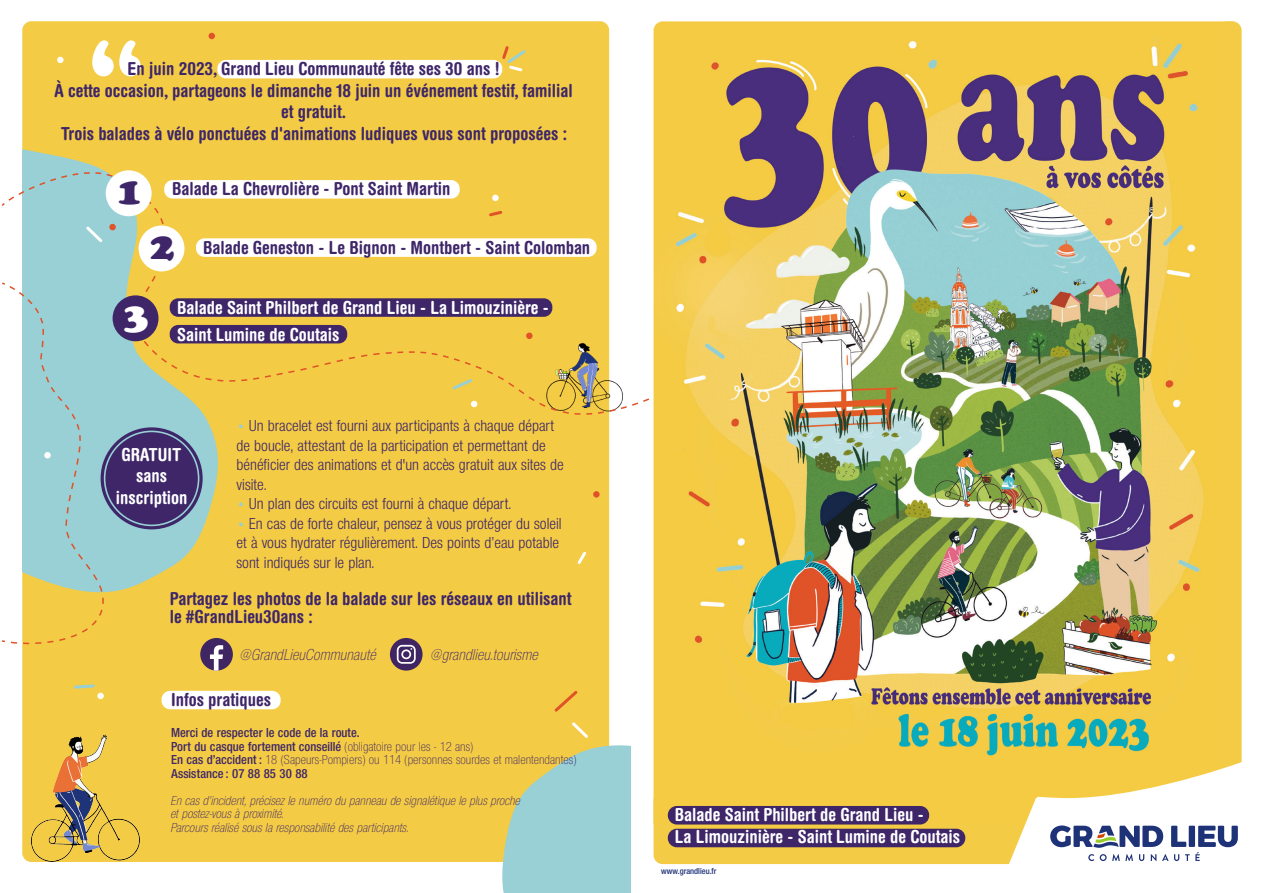
<style>
.page{position:relative;width:1263px;height:893px;background:#fff}
.page>*{position:absolute;margin:0;border:0;box-sizing:border-box;transform-origin:0 0}
.t1{font:900 90px "Cooper";color:#fff}
.t2{font:900 40.5px "Cooper";color:#3e2669}
.t3{font:900 40.5px "Cooper";color:#fff}
.titre_balades{font:700 condensed 18px/18px "Helvetica Rounded LT Std";color:#3e2669}
.t4{font:700 condensed 18px/21.6px "Helvetica Rounded LT Std";color:#fff;text-align:center}
.détail_parcours{font:16.5px/19.5px "Nimbus San Nov Con";color:#3e2669}
.détail_parcours-2{font:italic 300 16.5px "Nimbus San Nov Con";color:#3e2669}
.détail_parcours-3{font:italic 300 13.5px/13.5px "Nimbus San Nov Con";color:#3e2669}
.détail_parcours-4{font:300 13.5px/13.5px "Nimbus San Nov Con";color:#3e2669}
.détail_parcours-5{font:13.5px/13.5px "Nimbus San Nov Con Sem Bol";color:#3e2669}
.t5{font:9px "Nimbus San Nov Con Sem Bol";color:#1e3278}
.s1{font-size:13.5px;color:#98d0d6}
.s2{font-family:"Nimbus San Nov Con";font-weight:300}
.s3{font-family:"Nimbus San Nov Con Sem Bol";font-weight:400}
</style>
<div class="page">
<div style="left:22px;top:21px;width:587px;height:841px;background:#f4cb44;border-radius:9px"></div>
<svg style="left:22px;top:149px;width:196px;height:444px;fill:#98d0d6"></svg>
<svg style="left:500px;top:46px;width:26px;height:27px"></svg>
<div style="left:57px;top:57px;width:7px;height:6px;background:#fff;border-radius:50%"></div>
<div style="left:97px;top:693px;width:7px;height:6px;background:#fff;border-radius:50%"></div>
<svg style="left:209px;top:33px;width:6px;height:6px"></svg>
<div style="left:593px;top:491px;width:7px;height:7px;background:#e05228;border-radius:50%"></div>
<svg style="left:1px;top:415px;width:104px;height:232px"></svg>
<svg style="left:73px;top:684px;width:22px;height:5px"></svg>
<svg style="left:554px;top:691px;width:24px;height:21px"></svg>
<svg style="left:577px;top:551px;width:9px;height:13px"></svg>
<img style="left:22px;top:730px;width:118px;height:132px">
<svg style="left:502px;top:720px;width:129px;height:173px"></svg>
<svg style="left:22px;top:163px;width:95px;height:14px"></svg>
<svg style="left:1px;top:177px;width:648px;height:238px"></svg>
<div style="left:106px;top:433px;width:91px;height:91px;background:#3e2669;border-radius:50%"></div>
<div style="left:101px;top:427px;width:102px;height:102px;border:3px solid #3e2669;border-radius:50%"></div>
<div style="left:105px;top:432px;width:93px;height:93px;border:2px solid #3e2669;border-radius:50%"></div>
<div style="left:109px;top:435px;width:86px;height:86px;border:3px solid #3e2669;border-radius:50%"></div>
<div style="left:217px;top:60px;width:285px;height:18px;background:#fff;border-radius:9px"></div>
<div style="left:162px;top:691px;width:119px;height:18px;background:#fff;border-radius:9px"></div>
<div style="left:164px;top:180px;width:296px;height:19px;background:#fff;border-radius:9px"></div>
<div style="left:196px;top:238px;width:401px;height:19px;background:#fff;border-radius:9px"></div>
<div style="left:170px;top:298px;width:382px;height:19px;background:#3e2669;border-radius:9px"></div>
<div style="left:170px;top:325px;width:177px;height:18px;background:#3e2669;border-radius:9px"></div>
<div style="left:106px;top:170px;width:46px;height:46px;background:#fff;border-radius:50%"></div>
<div style="left:139px;top:226px;width:45px;height:45px;background:#fff;border-radius:50%"></div>
<div style="left:113px;top:295px;width:45px;height:46px;background:#3e2669;border-radius:50%"></div>
<div style="left:200px;top:638px;width:33px;height:33px;background:#402563;border-radius:16px"></div>
<svg style="left:210px;top:645px;width:13px;height:26px"></svg>
<div style="left:390px;top:638px;width:33px;height:33px;background:#402563;border-radius:16px"></div>
<svg style="left:397px;top:645px;width:19px;height:19px"></svg>
<div style="left:653px;top:791px;width:392px;height:73px;background:#f4cb44;border-radius:9px"></div>
<img style="left:653px;top:21px;width:571px;height:802px">
<div style="left:668px;top:806px;width:261px;height:18px;background:#3e2669;border-radius:9px"></div>
<div style="left:1218px;top:21px;width:23px;height:780px;background:#f4cb44;border-radius:9px"></div>
<svg style="left:998px;top:754px;width:244px;height:111px"></svg>
<div style="left:668px;top:829px;width:297px;height:18px;background:#3e2669;border-radius:9px"></div>
<p class="t1" style="left:143px;top:139px;width:55px;rotate:-180deg">,,</p>
<p class="titre_balades" style="left:128px;top:60px;width:374px">En juin 2023, Grand Lieu Communauté fête ses 30 ans !</p>
<p class="titre_balades" style="left:55px;top:79px;width:519px;line-height:21.6px;text-align:center">À cette occasion, partageons le dimanche 18 juin un événement festif, familial et gratuit.</p>
<p class="titre_balades" style="left:61px;top:124px;width:508px">Trois balades à vélo ponctuées d'animations ludiques vous sont proposées :</p>
<p class="t2" style="left:118px;top:166px;width:26px">1</p>
<p class="titre_balades" style="left:172px;top:180px;width:280px">Balade La Chevrolière - Pont Saint Martin</p>
<p class="t2" style="left:150px;top:221px;width:26px">2</p>
<p class="titre_balades" style="left:203px;top:238px;width:389px">Balade Geneston - Le Bignon - Montbert - Saint Colomban</p>
<p class="t3" style="left:124px;top:291px;width:26px">3</p>
<p class="t4" style="left:177px;top:293px;width:373px;line-height:27px;text-align:left">Balade Saint Philbert de Grand Lieu - La Limouzinière -<br>Saint Lumine de Coutais</p>
<p class="t4" style="left:116px;top:443px;width:73px">GRATUIT sans inscription</p>
<p class="détail_parcours" style="left:236px;top:416px;width:329px"><span class="s1">•</span> Un bracelet est fourni aux participants à chaque départ de boucle, attestant de la participation et permettant de bénéficier des animations et d'un accès gratuit aux sites de visite.</p>
<p class="détail_parcours" style="left:236px;top:494px;width:276px"><span class="s1">•</span> Un plan des circuits est fourni à chaque départ.</p>
<p class="détail_parcours" style="left:236px;top:514px;width:327px"><span class="s1">•</span> En cas de forte chaleur, pensez à vous protéger du soleil et à vous hydrater régulièrement. Des points d’eau potable sont indiqués sur le plan.</p>
<p class="titre_balades" style="left:170px;top:589px;width:403px">Partagez les photos de la balade sur les réseaux en utilisant le #GrandLieu30ans :</p>
<p class="détail_parcours-2" style="left:240px;top:645px;width:138px">@GrandLieuCommunauté</p>
<p class="détail_parcours-2" style="left:431px;top:645px;width:110px">@grandlieu.tourisme</p>
<p class="titre_balades" style="left:171px;top:690px;width:101px">Infos pratiques</p>
<p class="détail_parcours-5" style="left:171px;top:726px;width:304px">Merci de respecter le code de la route.<br>Port du casque fortement conseillé <span class="s2">(obligatoire pour les - 12 ans)</span></p>
<p class="détail_parcours-4" style="left:171px;top:753px;width:407px"><span class="s3">En cas d’accident :</span> 18 (Sapeurs-Pompiers) ou 114 (personnes sourdes et malentendantes)<br><span class="s3">Assistance : 07 88 85 30 88</span></p>
<p class="détail_parcours-3" style="left:171px;top:794px;width:351px">En cas d’incident, précisez le numéro du panneau de signalétique le plus proche et postez-vous à proximité.<br>Parcours réalisé sous la responsabilité des participants.</p>
<p class="t4" style="left:675px;top:804px;width:250px">Balade Saint Philbert de Grand Lieu -</p>
<p class="t4" style="left:675px;top:825px;width:287px">La Limouzinière - Saint Lumine de Coutais</p>
<p class="t5" style="left:661px;top:866px;width:57px">www.grandlieu.fr</p>
</div>
